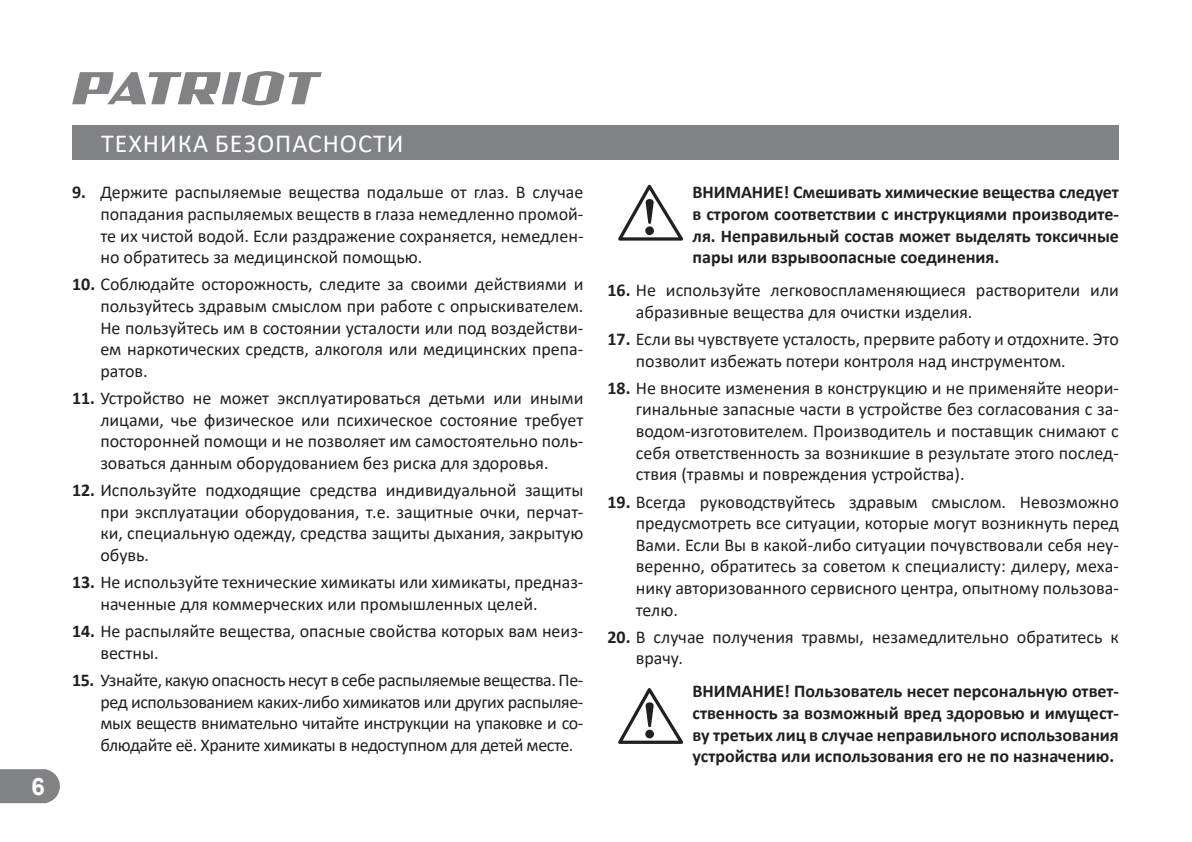
<style>
.page{position:relative;width:1192px;height:842px;background:#fff}
.page>*{position:absolute;margin:0;border:0;box-sizing:border-box;transform-origin:0 0}
.t1{font:26px "Calibri";letter-spacing:.04em;color:#fff}
.t2{font:700 24px "Arial";color:#fff}
.t3{font:18px/21.6px "Calibri";color:#231f20;text-align:justify}
.t4{font:700 18px/21.6px "Calibri";color:#231f20;text-align:justify}
.s1{font-weight:700}
</style>
<div class="page">
<svg style="left:0;top:769px;width:60px;height:34px;background:#888a8d"></svg>
<div style="left:72px;top:125px;width:1047px;height:34px;background:#808285"></div>
<svg style="left:72px;top:71px;width:250px;height:34px"></svg>
<svg style="left:618px;top:184px;width:65px;height:57px"></svg>
<svg style="left:618px;top:688px;width:65px;height:56px"></svg>
<h2 class="t2" style="left:32px;top:769px;width:15px">6</h2>
<h1 class="t1" style="left:101px;top:125px;width:304px">ТЕХНИКА БЕЗОПАСНОСТИ</h1>
<p class="t3" style="left:100px;top:181px;width:484px;text-indent:-28px"><span class="s1">9.</span> Держите распыляемые вещества подальше от глаз. В случае попадания распыляемых веществ в глаза немедленно промой&shy;те их чистой водой. Если раздражение сохраняется, немедлен&shy;но обратитесь за медицинской помощью.</p>
<p class="t3" style="left:100px;top:273px;width:484px;text-indent:-28px"><span class="s1">10.</span> Соблюдайте осторожность, следите за своими действиями и пользуйтесь здравым смыслом при работе с опрыскивателем.<br>Не пользуйтесь им в состоянии усталости или под воздействи&shy;ем наркотических средств, алкоголя или медицинских препа&shy;ратов.</p>
<p class="t3" style="left:100px;top:387px;width:484px;text-indent:-28px"><span class="s1">11.</span> Устройство не может эксплуатироваться детьми или иными лицами, чье физическое или психическое состояние требует посторонней помощи и не позволяет им самостоятельно поль&shy;зоваться данным оборудованием без риска для здоровья.</p>
<p class="t3" style="left:100px;top:479px;width:484px;text-indent:-28px"><span class="s1">12.</span> Используйте подходящие средства индивидуальной защиты при эксплуатации оборудования, т.е. защитные очки, перчат&shy;ки, специальную одежду, средства защиты дыхания, закрытую обувь.</p>
<p class="t3" style="left:100px;top:571px;width:484px;text-indent:-28px"><span class="s1">13.</span> Не используйте технические химикаты или химикаты, предназ&shy;наченные для коммерческих или промышленных целей.</p>
<p class="t3" style="left:100px;top:620px;width:484px;text-indent:-28px"><span class="s1">14.</span> Не распыляйте вещества, опасные свойства которых вам неиз&shy;вестны.</p>
<p class="t3" style="left:100px;top:669px;width:484px;text-indent:-28px"><span class="s1">15.</span> Узнайте, какую опасность несут в себе распыляемые вещества. Пе&shy;ред использованием каких-либо химикатов или других распыляе&shy;мых веществ внимательно читайте инструкции на упаковке и со&shy;блюдайте её. Храните химикаты в недоступном для детей месте.</p>
<p class="t4" style="left:692px;top:181px;width:428px">ВНИМАНИЕ! Смешивать химические вещества следует в строгом соответствии с инструкциями производите&shy;ля. Неправильный состав может выделять токсичные пары или взрывоопасные соединения.</p>
<p class="t3" style="left:636px;top:279px;width:484px;text-indent:-28px"><span class="s1">16.</span> Не используйте легковоспламеняющиеся растворители или абразивные вещества для очистки изделия.</p>
<p class="t3" style="left:636px;top:328px;width:484px;text-indent:-28px"><span class="s1">17.</span> Если вы чувствуете усталость, прервите работу и отдохните. Это позволит избежать потери контроля над инструментом.</p>
<p class="t3" style="left:636px;top:377px;width:484px;text-indent:-28px"><span class="s1">18.</span> Не вносите изменения в конструкцию и не применяйте неори&shy;гинальные запасные части в устройстве без согласования с за&shy;водом-изготовителем. Производитель и поставщик снимают с себя ответственность за возникшие в результате этого послед&shy;ствия (травмы и повреждения устройства).</p>
<p class="t3" style="left:636px;top:490px;width:484px;text-indent:-28px"><span class="s1">19.</span> Всегда руководствуйтесь здравым смыслом. Невозможно предусмотреть все ситуации, которые могут возникнуть перед Вами. Если Вы в какой-либо ситуации почувствовали себя неу&shy;веренно, обратитесь за советом к специалисту: дилеру, меха&shy;нику авторизованного сервисного центра, опытному пользова&shy;телю.</p>
<p class="t3" style="left:636px;top:625px;width:484px;text-indent:-28px"><span class="s1">20.</span> В случае получения травмы, незамедлительно обратитесь к врачу.</p>
<p class="t4" style="left:692px;top:680px;width:428px">ВНИМАНИЕ! Пользователь несет персональную ответ&shy;ственность за возможный вред здоровью и имущест&shy;ву третьих лиц в случае неправильного использования устройства или использования его не по назначению.</p>
</div>
